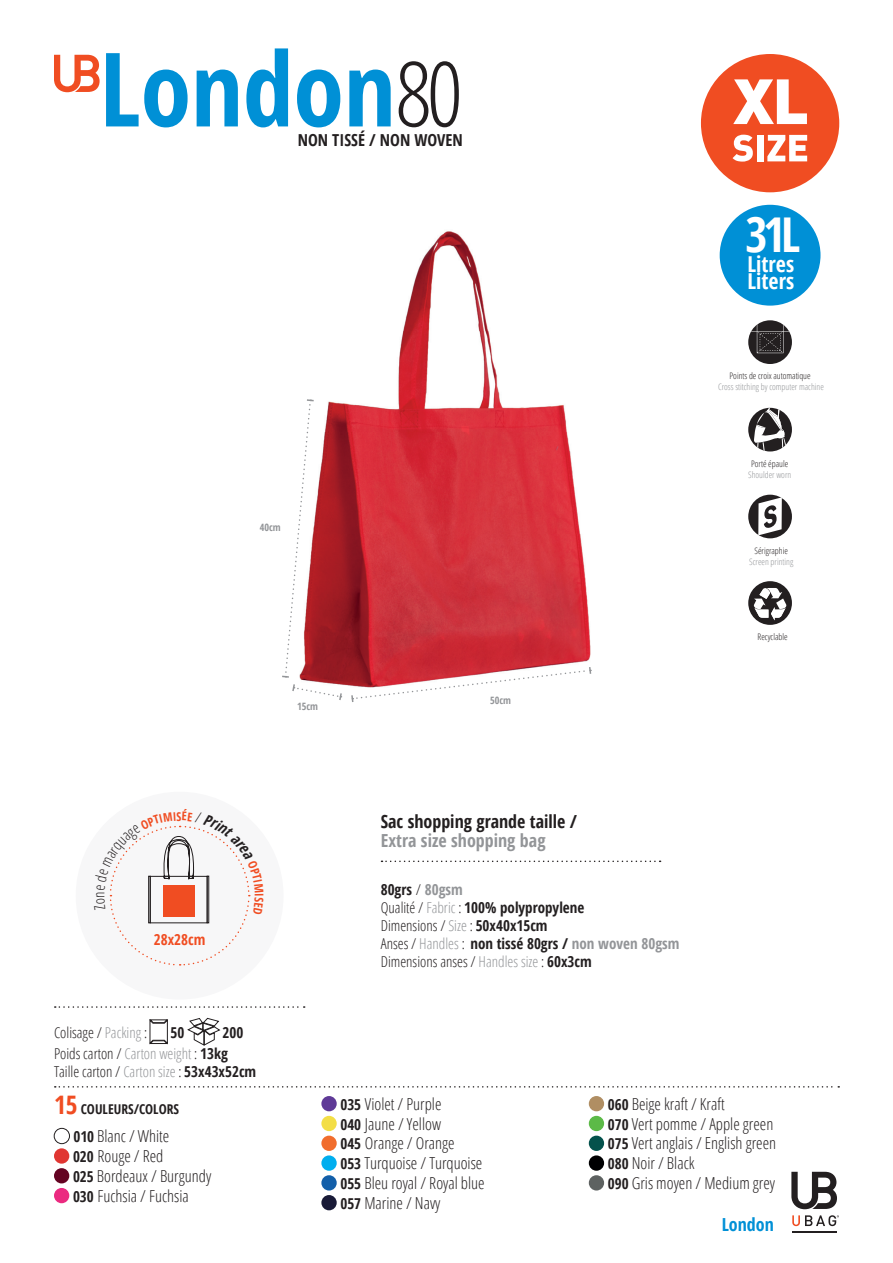
<style>
.page{position:relative;width:893px;height:1263px;background:#fff}
.page>*{position:absolute;margin:0;border:0;box-sizing:border-box;transform-origin:0 0}
.t1{font:700 102.6px "Open Sans Condensed";letter-spacing:-.005em;color:#0090d6}
.t2{font:700 48px "Open Sans Condensed";color:#fff}
.t3{font:700 21.9px/17.5px "Open Sans Condensed";color:#fff}
.t4{font:700 18px "Open Sans Condensed";color:#231f20}
.t5{font:700 18px "Open Sans Condensed";color:#939598}
.t6{font:700 18px "Open Sans Condensed";color:#0090d6}
.t7{font:300 16.5px/19.8px "Open Sans Condensed";color:#231f20}
.t8{font:700 16.5px "Open Sans Condensed";color:#231f20}
.t9{font:700 15px/18px "Open Sans Condensed";color:#231f20}
.t10{font:300 15px/21px "Open Sans Condensed";color:#231f20}
.t11{font:700 15px "Open Sans Condensed";color:#f04d22}
.t12{font:700 13.5px "Open Sans Condensed";color:#231f20}
.t13{font:700 10.2px "Open Sans Condensed";color:#939598}
.t14{font:300 9px "Open Sans Condensed";color:#939598}
.t15{font:300 9px "Open Sans Condensed";color:#231f20}
.s1{font-weight:300;font-size:90px;color:#231f20}
.s2{color:#939598}
.s3{font-weight:700}
.s4{font-weight:300}
.s5{font-weight:300;color:#939598}
.s6{font-size:25.5px;color:#f04d22}
.s7{font-weight:700;font-size:15px}
</style>
<div class="page">
<svg style="left:55px;top:1086px;width:784px;height:1px"></svg>
<svg style="left:748px;top:320px;width:44px;height:44px"></svg>
<svg style="left:748px;top:324px;width:44px;height:29px"></svg>
<div style="left:748px;top:408px;width:44px;height:43px;background:#231f20;border-radius:50%"></div>
<svg style="left:754px;top:408px;width:33px;height:43px"></svg>
<div style="left:748px;top:495px;width:44px;height:43px;background:#231f20;border-radius:50%"></div>
<svg style="left:758px;top:497px;width:24px;height:38px"></svg>
<div style="left:748px;top:581px;width:44px;height:44px;background:#231f20;border-radius:50%"></div>
<svg style="left:754px;top:588px;width:32px;height:32px"></svg>
<svg style="left:381px;top:860px;width:280px;height:2px"></svg>
<svg style="left:55px;top:1006px;width:250px;height:2px"></svg>
<svg style="left:150px;top:1020px;width:18px;height:24px"></svg>
<svg style="left:188px;top:1018px;width:32px;height:27px"></svg>
<svg style="left:54px;top:55px;width:46px;height:37px"></svg>
<img style="left:343px;top:231px;width:247px;height:455px">
<svg style="left:350px;top:665px;width:242px;height:37px"></svg>
<svg style="left:282px;top:399px;width:61px;height:301px"></svg>
<div style="left:54px;top:1128px;width:16px;height:16px;border:1px solid #231f20;border-radius:50%"></div>
<div style="left:54px;top:1148px;width:15px;height:16px;background:#e03632;border-radius:50%"></div>
<div style="left:54px;top:1168px;width:15px;height:15px;background:#640322;border-radius:50%"></div>
<div style="left:54px;top:1188px;width:15px;height:15px;background:#eb2a80;border-radius:50%"></div>
<div style="left:321px;top:1096px;width:16px;height:15px;background:#5f3a97;border-radius:50%"></div>
<div style="left:321px;top:1116px;width:16px;height:15px;background:#f3de46;border-radius:50%"></div>
<div style="left:321px;top:1135px;width:16px;height:16px;background:#f16d2d;border-radius:50%"></div>
<div style="left:321px;top:1155px;width:16px;height:16px;background:#00aeef;border-radius:50%"></div>
<div style="left:321px;top:1175px;width:16px;height:15px;background:#135fa9;border-radius:50%"></div>
<div style="left:321px;top:1195px;width:16px;height:15px;background:#191a37;border-radius:50%"></div>
<div style="left:589px;top:1096px;width:15px;height:15px;background:#b08e63;border-radius:50%"></div>
<div style="left:589px;top:1116px;width:15px;height:15px;background:#5cba47;border-radius:50%"></div>
<div style="left:589px;top:1135px;width:15px;height:16px;background:#04524c;border-radius:50%"></div>
<div style="left:589px;top:1155px;width:15px;height:16px;background:#000001;border-radius:50%"></div>
<div style="left:589px;top:1175px;width:15px;height:15px;background:#5e6261;border-radius:50%"></div>
<div style="left:76px;top:792px;width:208px;height:207px;background:#f7f7f8;border-radius:50%"></div>
<div style="left:701px;top:54px;width:138px;height:138px;background:#f04d22;border-radius:50%"></div>
<svg style="left:733px;top:79px;width:74px;height:45px"></svg>
<svg style="left:733px;top:135px;width:20px;height:27px"></svg>
<div style="left:757px;top:135px;width:7px;height:26px;background:#fff"></div>
<svg style="left:767px;top:135px;width:40px;height:26px"></svg>
<div style="left:720px;top:205px;width:100px;height:101px;background:#0090d6;border-radius:50%"></div>
<hr style="left:792px;top:1231px;width:44px;height:2px;background:#231f20">
<svg style="left:792px;top:1215px;width:47px;height:11px"></svg>
<svg style="left:791px;top:1172px;width:46px;height:37px"></svg>
<svg style="left:109px;top:825px;width:142px;height:141px"></svg>
<h1 class="t1" style="left:100px;top:18px;width:365px">London<span class="s1">80</span></h1>
<p class="t8" style="left:298px;top:128px;width:166px">NON TISSÉ / NON WOVEN</p>
<p class="t13" style="left:260px;top:520px;width:22px">40cm</p>
<p class="t13" style="left:297px;top:699px;width:22px">15cm</p>
<p class="t13" style="left:490px;top:694px;width:22px">50cm</p>
<h2 class="t2" style="left:745px;top:201px;width:57px">31L</h2>
<h3 class="t3" style="left:747px;top:254px;width:48px">Litres<br>Liters</h3>
<p class="t15" style="left:730px;top:370px;width:83px">Points de croix automatique</p>
<p class="t14" style="left:718px;top:381px;width:107px">Cross stitching by computer machine</p>
<p class="t15" style="left:751px;top:457px;width:39px">Porté épaule</p>
<p class="t14" style="left:748px;top:468px;width:45px">Shoulder worn</p>
<p class="t15" style="left:755px;top:544px;width:35px">Sérigraphie</p>
<p class="t14" style="left:749px;top:555px;width:46px">Screen printing</p>
<p class="t15" style="left:758px;top:631px;width:32px">Recyclable</p>
<p class="t10" style="left:88px;top:898px;width:8px;rotate:-90deg">n</p>
<p class="t11" style="left:154px;top:929px;width:53px">28x28cm</p>
<p class="t10" style="left:54px;top:1021px;width:95px">Colisage / <span class="s2">Packing</span> :</p>
<p class="t9" style="left:170px;top:1023px;width:15px">50</p>
<p class="t10" style="left:54px;top:1021px;width:191px;text-indent:169px"><span class="s3">200<br></span>Poids carton / <span class="s2">Carton weight</span> : <span class="s3">13kg</span></p>
<p class="t10" style="left:54px;top:1060px;width:204px">Taille carton / <span class="s2">Carton size</span> : <span class="s3">53x43x52cm</span></p>
<p class="t4" style="left:381px;top:808px;width:198px">Sac shopping grande taille /</p>
<p class="t5" style="left:381px;top:828px;width:166px">Extra size shopping bag</p>
<p class="t9" style="left:381px;top:880px;width:300px">80grs <span class="s4">/</span> <span class="s2">80gsm<br></span><span class="s4">Qualité /</span> <span class="s5">Fabric</span> <span class="s4">:</span> 100% polypropylene<br><span class="s4">Dimensions /</span> <span class="s5">Size</span> <span class="s4">:</span> 50x40x15cm<br><span class="s4">Anses /</span> <span class="s5">Handles</span> <span class="s4">:</span> non tissé 80grs / <span class="s2">non woven 80gsm </span><span class="s4">Dimensions anses /</span> <span class="s5">Handles size</span> <span class="s4">:</span> 60x3cm</p>
<p class="t12" style="left:54px;top:1100px;width:127px"><span class="s6">15</span> COULEURS/COLORS</p>
<p class="t7" style="left:73px;top:1126px;width:140px"><span class="s7">010</span> Blanc / White<br><span class="s7">020</span> Rouge / Red<br><span class="s7">025</span> Bordeaux / Burgundy<br><span class="s7">030</span> Fuchsia / Fuchsia</p>
<p class="t7" style="left:340px;top:1093px;width:146px"><span class="s7">035</span> Violet / Purple<br><span class="s7">040</span> Jaune / Yellow<br><span class="s7">045</span> Orange / Orange<br><span class="s7">053</span> Turquoise / Turquoise<br><span class="s7">055</span> Bleu royal / Royal blue<br><span class="s7">057</span> Marine / Navy</p>
<p class="t7" style="left:608px;top:1093px;width:170px"><span class="s7">060</span> Beige kraft / Kraft<br><span class="s7">070</span> Vert pomme / Apple green<br><span class="s7">075</span> Vert anglais / English green<br><span class="s7">080</span> Noir / Black<br><span class="s7">090</span> Gris moyen / Medium grey</p>
<p class="t6" style="left:722px;top:1212px;width:54px">London</p>
</div>
